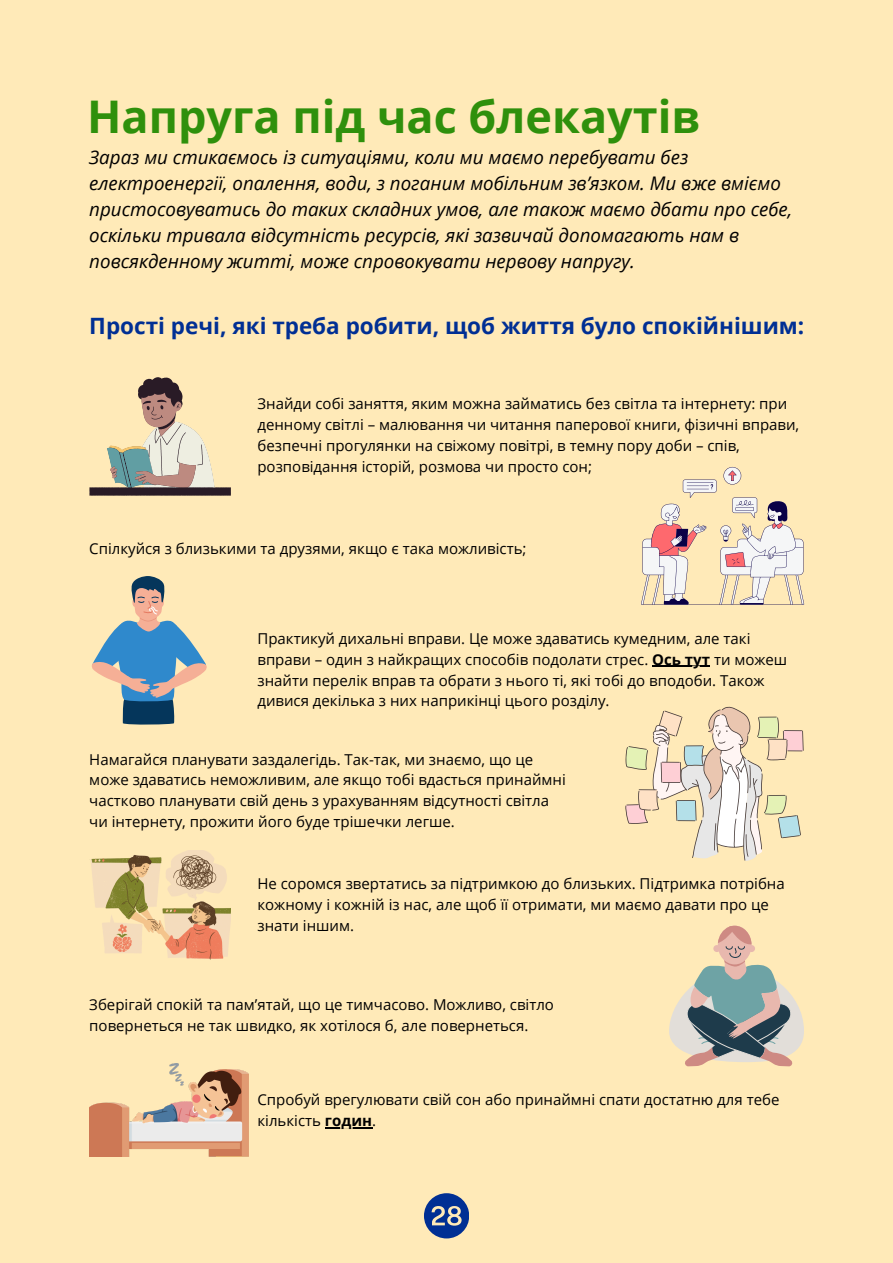
<style>
.page{position:relative;width:893px;height:1263px;background:#ffeab8}
.page>*{position:absolute;margin:0;border:0;box-sizing:border-box;transform-origin:0 0}
.t1{font:700 45px "Open Sans";color:#2f900c}
.t2{font:700 22.5px "Open Sans";color:#002f94}
.t3{font:italic 18.75px/25.9px "Open Sans";color:#000}
.t4{font:15px/20.9px "Open Sans";color:#000}
.s1{font-weight:700}
</style>
<div class="page">
<svg style="left:89px;top:377px;width:142px;height:119px"></svg>
<svg style="left:641px;top:467px;width:163px;height:138px"></svg>
<svg style="left:92px;top:576px;width:115px;height:149px"></svg>
<svg style="left:625px;top:706px;width:178px;height:155px"></svg>
<svg style="left:91px;top:850px;width:140px;height:109px"></svg>
<svg style="left:669px;top:926px;width:135px;height:140px"></svg>
<img style="left:89px;top:1064px;width:159px;height:93px">
<hr style="left:652px;top:666px;width:58px;height:1px;background:#000">
<hr style="left:325px;top:1127px;width:47px;height:1px;background:#000">
<svg style="left:424px;top:1193px;width:45px;height:45px"></svg>
<h3 class="t1" style="left:87px;top:85px;width:614px">Напруга під час блекаутів</h3>
<h2 class="t3" style="left:89px;top:144px;width:704px">Зараз ми стикаємось із ситуаціями, коли ми маємо перебувати без електроенергії, опалення, води, з поганим мобільним зв’язком. Ми вже вміємо пристосовуватись до таких складних умов, але також маємо дбати про себе, оскільки тривала відсутність ресурсів, які зазвичай допомагають нам в повсякденному житті, може спровокувати нервову напругу.</h2>
<p class="t2" style="left:89px;top:310px;width:716px">Прості речі, які треба робити, щоб життя було спокійнішим:</p>
<p class="t4" style="left:257px;top:393px;width:543px">Знайди собі заняття, яким можна займатись без світла та інтернету: при денному світлі – малювання чи читання паперової книги, фізичні вправи, безпечні прогулянки на свіжому повітрі, в темну пору доби – спів, розповідання історій, розмова чи просто сон;</p>
<p class="t4" style="left:89px;top:538px;width:439px">Спілкуйся з близькими та друзями, якщо є така можливість;</p>
<p class="t4" style="left:257px;top:628px;width:531px">Практикуй дихальні вправи. Це може здаватись кумедним, але такі вправи – один з найкращих способів подолати стрес. <span class="s1">Ось тут</span> ти можеш</p>
<p class="t4" style="left:257px;top:669px;width:508px">знайти перелік вправ та обрати з нього ті, які тобі до вподоби. Також дивися декілька з них наприкінці цього розділу.</p>
<p class="t4" style="left:89px;top:748px;width:478px">Намагайся планувати заздалегідь. Так-так, ми знаємо, що це може здаватись неможливим, але якщо тобі вдасться принаймні частково планувати свій день з урахуванням відсутності світла чи інтернету, прожити його буде трішечки легше.</p>
<p class="t4" style="left:257px;top:873px;width:529px">Не соромся звертатись за підтримкою до близьких. Підтримка потрібна кожному і кожній із нас, але щоб її отримати, ми маємо давати про це знати іншим.</p>
<p class="t4" style="left:89px;top:994px;width:466px">Зберігай спокій та пам’ятай, що це тимчасово. Можливо, світло повернеться не так швидко, як хотілося б, але повернеться.</p>
<p class="t4" style="left:257px;top:1089px;width:523px">Спробуй врегулювати свій сон або принаймні спати достатню для тебе кількість <span class="s1">годин</span>.</p>
</div>
